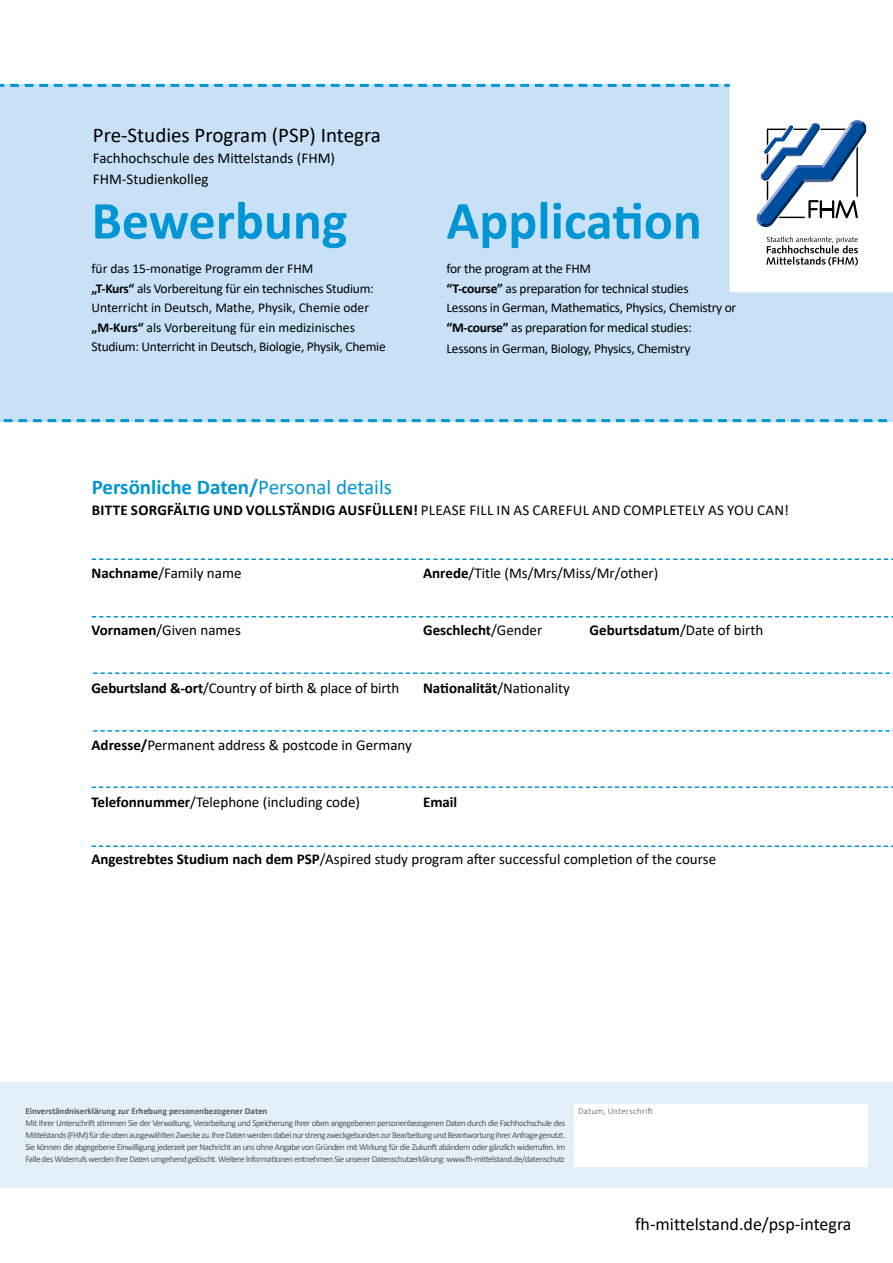
<style>
.page{position:relative;width:893px;height:1263px;background:#fff}
.page>*{position:absolute;margin:0;border:0;box-sizing:border-box;transform-origin:0 0}
.t1{font:700 54px "Calibri";color:#0095d4}
.t2{font:700 21px "Calibri";color:#0095d4}
.t3{font:21px "Calibri";color:#000}
.t4{font:18px "Calibri";color:#000}
.t5{font:15px/21px "Calibri";color:#000}
.t6{font:15px "Calibri";letter-spacing:.02em;color:#000}
.t7{font:700 15px "Calibri";color:#000}
.t8{font:13.5px/19.5px "Calibri";letter-spacing:-.02em;color:#000}
.t9{font:9px/12px "Calibri";letter-spacing:-.05em;color:#575756;text-align:justify}
.t10{font:700 9px "Calibri";color:#575756}
.t11{font:300 9px "Calibri";letter-spacing:.02em;color:#575756}
.s1{font-weight:700}
.s2{font-weight:400}
</style>
<div class="page">
<div style="left:0;top:87px;width:893px;height:332px;background:#c8e1f6"></div>
<svg style="left:92px;top:558px;width:801px;height:2px"></svg>
<svg style="left:92px;top:616px;width:801px;height:1px"></svg>
<svg style="left:93px;top:672px;width:800px;height:2px"></svg>
<svg style="left:93px;top:730px;width:800px;height:2px"></svg>
<svg style="left:92px;top:786px;width:801px;height:2px"></svg>
<svg style="left:92px;top:845px;width:801px;height:2px"></svg>
<svg style="left:0;top:84px;width:730px;height:3px;background:#54b4e2"></svg>
<svg style="left:0;top:419px;width:893px;height:3px;background:#55b5e2"></svg>
<div style="left:730px;top:44px;width:163px;height:248px;background:#fff"></div>
<svg style="left:766px;top:237px;width:92px;height:29px"></svg>
<svg style="left:756px;top:119px;width:110px;height:109px"></svg>
<div style="left:0;top:1083px;width:893px;height:105px;background:#e3f0fa"></div>
<div style="left:574px;top:1104px;width:293px;height:63px;background:#fff"></div>
<h2 class="t3" style="left:93px;top:120px;width:290px">Pre-Studies Program (PSP) Integra</h2>
<h3 class="t5" style="left:93px;top:147px;width:244px">Fachhochschule des Mittelstands (FHM)<br>FHM-Studienkolleg</h3>
<h1 class="t1" style="left:92px;top:182px;width:257px">Bewerbung</h1>
<p class="t8" style="left:91px;top:258px;width:296px">für das 15-monatige Programm der FHM<br><span class="s1">„T-Kurs“</span> als Vorbereitung für ein technisches Studium:<br>Unterricht in Deutsch, Mathe, Physik, Chemie oder <span class="s1">„M-Kurs“</span> als Vorbereitung für ein medizinisches Studium: Unterricht in Deutsch, Biologie, Physik, Chemie</p>
<h1 class="t1" style="left:447px;top:182px;width:257px">Application</h1>
<h3 class="t8" style="left:446px;top:258px;width:291px">for the program at the FHM<br><span class="s1">“T-course”</span> as preparation for technical studies<br>Lessons in German, Mathematics, Physics, Chemistry or <span class="s1">“M-course”</span> as preparation for medical studies:</h3>
<h3 class="t8" style="left:446px;top:338px;width:245px">Lessons in German, Biology, Physics, Chemistry</h3>
<h2 class="t2" style="left:92px;top:473px;width:302px">Persönliche Daten/<span class="s2">Personal details</span></h2>
<h3 class="t6" style="left:92px;top:500px;width:698px"><span class="s1">BITTE SORGFÄLTIG UND VOLLSTÄNDIG AUSFÜLLEN!</span> PLEASE FILL IN AS CAREFUL AND COMPLETELY AS YOU CAN!</h3>
<h3 class="t5" style="left:92px;top:563px;width:151px"><span class="s1">Nachname</span>/Family name</h3>
<h3 class="t5" style="left:423px;top:563px;width:237px"><span class="s1">Anrede</span>/Title (Ms/Mrs/Miss/Mr/other)</h3>
<h3 class="t5" style="left:92px;top:620px;width:151px"><span class="s1">Vornamen</span>/Given names</h3>
<h3 class="t7" style="left:423px;top:620px;width:121px">Geschlecht<span class="s2">/Gender</span></h3>
<h3 class="t7" style="left:590px;top:620px;width:175px">Geburtsdatum<span class="s2">/Date of birth</span></h3>
<h3 class="t5" style="left:92px;top:677px;width:309px"><span class="s1">Geburtsland &amp;-ort</span>/Country of birth &amp; place of birth</h3>
<h3 class="t7" style="left:423px;top:677px;width:148px">Nationalität<span class="s2">/Nationality</span></h3>
<h3 class="t5" style="left:92px;top:734px;width:322px"><span class="s1">Adresse/</span>Permanent address &amp; postcode in Germany</h3>
<h3 class="t5" style="left:91px;top:791px;width:270px"><span class="s1">Telefonnummer</span>/Telephone (including code)</h3>
<h3 class="t7" style="left:423px;top:791px;width:36px">Email</h3>
<h3 class="t5" style="left:91px;top:848px;width:626px"><span class="s1">Angestrebtes Studium nach dem PSP</span>/Aspired study program after successful completion of the course</h3>
<p class="t10" style="left:26px;top:1105px;width:243px">Einverständniserklärung zur Erhebung personenbezogener Daten</p>
<p class="t9" style="left:26px;top:1117px;width:541px">Mit Ihrer Unterschrift stimmen Sie der Verwaltung, Verarbeitung und Speicherung Ihrer oben angegebenen personenbezogenen Daten durch die Fachhochschule des Mittelstands (FHM) für die oben ausgewählten Zwecke zu. Ihre Daten werden dabei nur streng zweckgebunden zur Bearbeitung und Beantwortung ihrer Anfrage genutzt.<br>Sie können die abgegebene Einwilligung jederzeit per Nachricht an uns ohne Angabe von Gründen mit Wirkung für die Zukunft abändern oder gänzlich widerrufen. Im Falle des Widerrufs werden Ihre Daten umgehend gelöscht. Weitere Informationen entnehmen Sie unserer Datenschutzerklärung: www.fh-mittelstand.de/datenschutz</p>
<p class="t11" style="left:578px;top:1106px;width:76px">Datum, Unterschrift</p>
<h3 class="t4" style="left:635px;top:1211px;width:218px">fh-mittelstand.de/psp-integra</h3>
</div>
